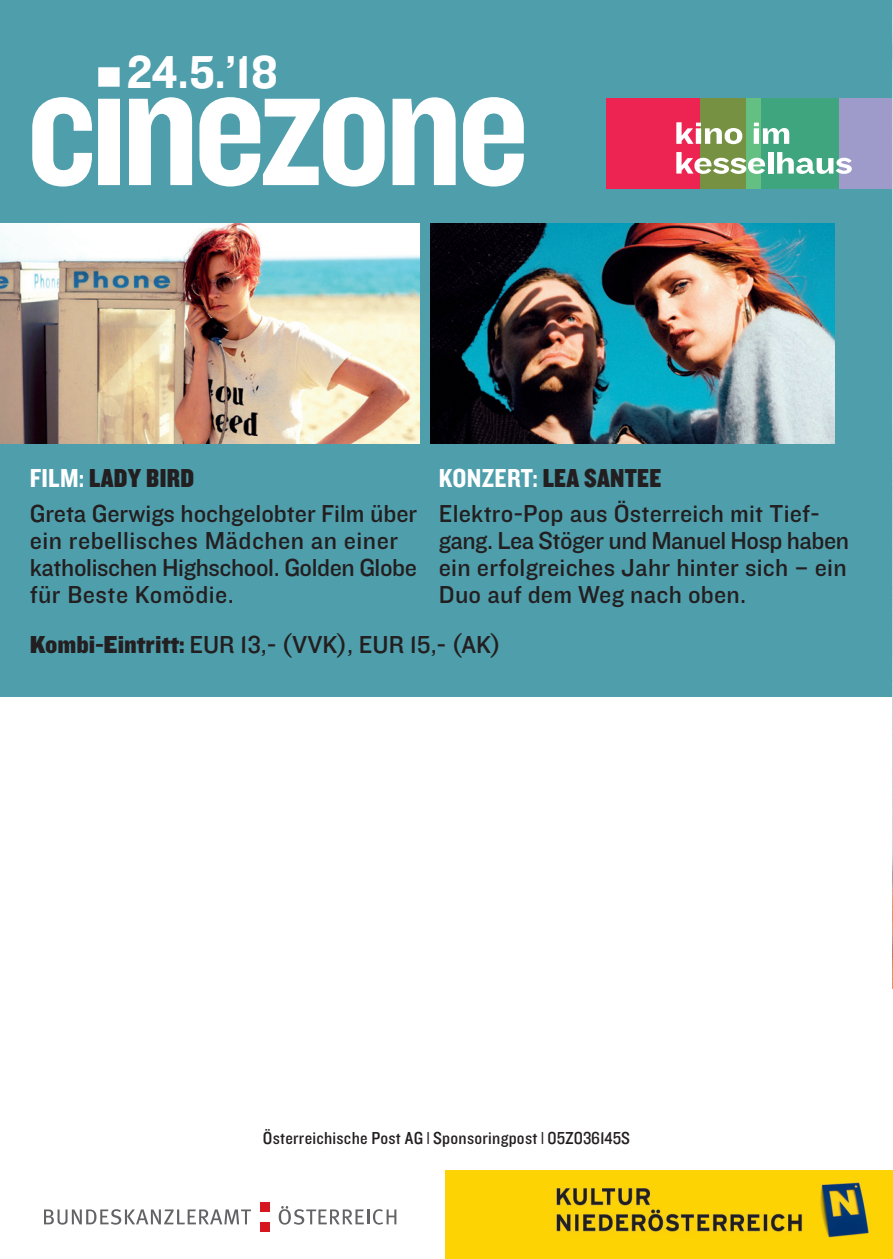
<style>
.page{position:relative;width:893px;height:1259px;background:#fff}
.page>*{position:absolute;margin:0;border:0;box-sizing:border-box;transform-origin:0 0}
.t1{font:48px "Knockout HTF51 Middleweight";color:#fff}
.t2{font:27px "Knockout HTF70 Full Welterwt";letter-spacing:.01em;color:#231f20}
.t3{font:25.5px/27px "Knockout HTF31 Junior Middlewt";letter-spacing:.01em;color:#231f20}
.t4{font:18px "Knockout HTF30 Junior Welterwt";letter-spacing:.015em;color:#231f20}
.s1{font-family:"Knockout HTF50 Welterweight";color:#fff}
.s2{font-family:"Knockout HTF71 Full Middlewt"}
.s3{font-family:"Knockout HTF46 Flyweight"}
</style>
<div class="page">
<div style="left:0;top:0;width:893px;height:697px;background:#4f9eac"></div>
<div style="left:839px;top:98px;width:54px;height:91px;background:#9e9bcb"></div>
<div style="left:760px;top:98px;width:79px;height:91px;background:#3fa57e"></div>
<div style="left:745px;top:98px;width:15px;height:91px;background:#63bf82"></div>
<div style="left:700px;top:98px;width:45px;height:91px;background:#779142"></div>
<div style="left:606px;top:98px;width:94px;height:91px;background:#ed2452"></div>
<svg style="left:676px;top:152px;width:89px;height:22px"></svg>
<div style="left:768px;top:152px;width:5px;height:22px;background:#fff"></div>
<svg style="left:777px;top:152px;width:75px;height:22px"></svg>
<svg style="left:676px;top:122px;width:66px;height:22px"></svg>
<svg style="left:754px;top:123px;width:35px;height:21px"></svg>
<img style="left:0;top:224px;width:420px;height:219px">
<img style="left:430px;top:224px;width:405px;height:219px">
<img style="left:446px;top:1170px;width:445px;height:89px">
<div style="left:260px;top:1202px;width:9px;height:10px;background:#d7171f"></div>
<div style="left:260px;top:1221px;width:9px;height:10px;background:#d7171f"></div>
<svg style="left:44px;top:1209px;width:207px;height:15px"></svg>
<svg style="left:279px;top:1206px;width:117px;height:18px"></svg>
<img style="left:892px;top:0;width:1px;height:986px">
<svg style="left:32px;top:67px;width:492px;height:119px"></svg>
<h1 class="t1" style="left:127px;top:56px;width:153px">24.5.’18</h1>
<p class="t2" style="left:30px;top:468px;width:166px"><span class="s1">FILM:</span> LADY BIRD</p>
<p class="t3" style="left:30px;top:502px;width:389px">Greta Gerwigs hochgelobter Film über ein rebellisches Mädchen an einer katholischen Highschool. Golden Globe für Beste Komödie.</p>
<p class="t2" style="left:439px;top:468px;width:224px"><span class="s1">KONZERT:</span> LEA SANTEE</p>
<p class="t3" style="left:439px;top:502px;width:412px">Elektro-Pop aus Österreich mit Tief&shy;gang. Lea Stöger und Manuel Hosp haben ein erfolgreiches Jahr hinter sich – ein Duo auf dem Weg nach oben.</p>
<p class="t3" style="left:30px;top:632px;width:473px"><span class="s2">Kombi-Eintritt:</span> EUR 13,- (VVK), EUR 15,- (AK)</p>
<p class="t4" style="left:263px;top:1132px;width:368px">Österreichische Post AG <span class="s3">I</span> Sponsoringpost <span class="s3">I</span> 05Z036145S</p>
</div>
